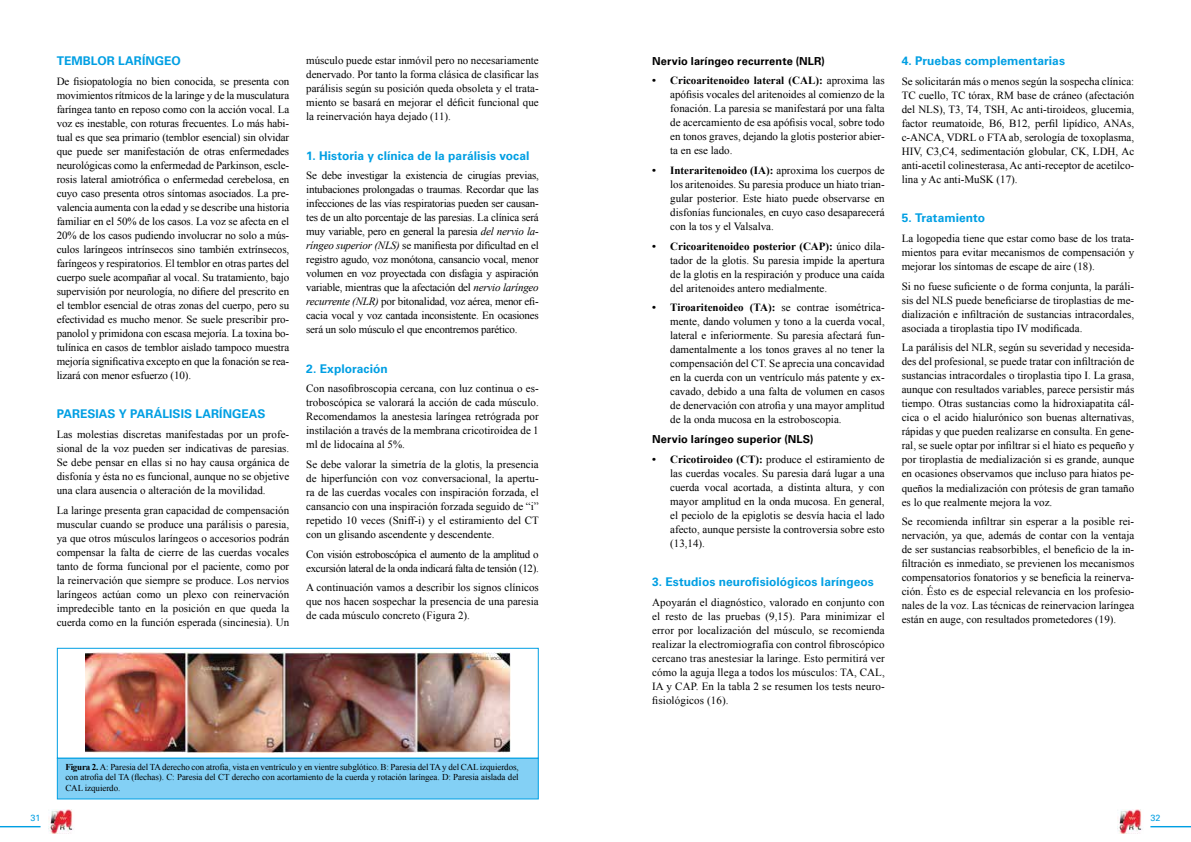
<style>
.page{position:relative;width:1191px;height:842px;background:#fff}
.page>*{position:absolute;margin:0;border:0;box-sizing:border-box;transform-origin:0 0}
.t1{font:700 12px "Univers LT Std";letter-spacing:.005em;color:#009fe3}
.t2{font:11px/14px "Times New Roman";color:#000;text-align:justify}
.t3{font:11px/14px "Times New Roman";letter-spacing:-.03em;color:#000}
.t4{font:700 11px "Univers LT Std";letter-spacing:.01em;color:#000}
.t5{font:9px/10.8px "Times New Roman";letter-spacing:-.01em;color:#000;text-align:justify}
.t6{font:9px "Univers LT Std";color:#009fe3}
.s1{font-style:italic}
.s2{font-weight:700}
</style>
<div class="page">
<hr style="left:1150px;top:826px;width:41px;height:1px;background:#009fe3">
<hr style="left:0;top:826px;width:41px;height:1px;background:#009fe3">
<img style="left:49px;top:810px;width:24px;height:24px">
<img style="left:1118px;top:810px;width:24px;height:24px">
<img style="left:85px;top:653px;width:425px;height:100px">
<div style="left:57px;top:648px;width:482px;height:111px;border:1px solid #009fe3"></div>
<div style="left:57px;top:758px;width:482px;height:41px;background:#83d0f5;border:1px solid #009fe3"></div>
<p class="t1" style="left:57px;top:54px;width:125px">TEMBLOR LARÍNGEO</p>
<p class="t2" style="left:57px;top:74px;width:234px">De fisiopatología no bien conocida, se presenta con movimientos rítmicos de la laringe y de la musculatura faríngea tanto en reposo como con la acción vocal. La voz es inestable, con roturas frecuentes. Lo más habi&shy;tual es que sea primario (temblor esencial) sin olvidar que puede ser manifestación de otras enfermedades neurológicas como la enfermedad de Parkinson, escle&shy;rosis lateral amiotrófica o enfermedad cerebelosa, en cuyo caso presenta otros síntomas asociados. La pre&shy;valencia aumenta con la edad y se describe una historia familiar en el 50% de los casos. La voz se afecta en el 20% de los casos pudiendo involucrar no solo a mús&shy;culos laríngeos intrínsecos sino también extrínsecos, faríngeos y respiratorios. El temblor en otras partes del cuerpo suele acompañar al vocal. Su tratamiento, bajo supervisión por neurología, no difiere del prescrito en el temblor esencial de otras zonas del cuerpo, pero su efectividad es mucho menor. Se suele prescribir pro&shy;panolol y primidona con escasa mejoría. La toxina bo&shy;tulínica en casos de temblor aislado tampoco muestra mejoría significativa excepto en que la fonación se rea&shy;lizará con menor esfuerzo (10).</p>
<p class="t1" style="left:57px;top:407px;width:210px">PARESIAS Y PARÁLISIS LARÍNGEAS</p>
<p class="t2" style="left:57px;top:427px;width:234px">Las molestias discretas manifestadas por un profe&shy;sional de la voz pueden ser indicativas de paresias.<br>Se debe pensar en ellas si no hay causa orgánica de disfonía y ésta no es funcional, aunque no se objetive una clara ausencia o alteración de la movilidad.</p>
<p class="t2" style="left:57px;top:503px;width:234px">La laringe presenta gran capacidad de compensación muscular cuando se produce una parálisis o paresia, ya que otros músculos laríngeos o accesorios podrán compensar la falta de cierre de las cuerdas vocales tanto de forma funcional por el paciente, como por la reinervación que siempre se produce. Los nervios laríngeos actúan como un plexo con reinervación impredecible tanto en la posición en que queda la cuerda como en la función esperada (sincinesia). Un</p>
<p class="t2" style="left:306px;top:54px;width:234px">músculo puede estar inmóvil pero no necesariamente denervado. Por tanto la forma clásica de clasificar las parálisis según su posición queda obsoleta y el trata&shy;miento se basará en mejorar el déficit funcional que la reinervación haya dejado (11).</p>
<p class="t1" style="left:306px;top:148px;width:225px">1. Historia y clínica de la parálisis vocal</p>
<p class="t2" style="left:306px;top:168px;width:234px">Se debe investigar la existencia de cirugías previas, intubaciones prolongadas o traumas. Recordar que las infecciones de las vías respiratorias pueden ser causan&shy;tes de un alto porcentaje de las paresias. La clínica será muy variable, pero en general la paresia <span class="s1">del nervio la&shy;ríngeo superior (NLS)</span> se manifiesta por dificultad en el registro agudo, voz monótona, cansancio vocal, menor volumen en voz proyectada con disfagia y aspiración variable, mientras que la afectación del <span class="s1">nervio laríngeo recurrente (NLR)</span> por bitonalidad, voz aérea, menor efi&shy;cacia vocal y voz cantada inconsistente. En ocasiones será un solo músculo el que encontremos parético.</p>
<p class="t1" style="left:306px;top:361px;width:83px">2. Exploración</p>
<p class="t2" style="left:306px;top:381px;width:234px">Con nasofibroscopia cercana, con luz continua o es&shy;troboscópica se valorará la acción de cada músculo.<br>Recomendamos la anestesia laríngea retrógrada por instilación a través de la membrana cricotiroidea de 1 ml de lidocaína al 5%.</p>
<p class="t2" style="left:306px;top:457px;width:234px">Se debe valorar la simetría de la glotis, la presencia de hiperfunción con voz conversacional, la apertu&shy;ra de las cuerdas vocales con inspiración forzada, el cansancio con una inspiración forzada seguido de “i” repetido 10 veces (Sniff-i) y el estiramiento del CT con un glisando ascendente y descendente.</p>
<p class="t3" style="left:306px;top:547px;width:234px">Con visión estroboscópica el aumento de la amplitud o excursión lateral de la onda indicará falta de tensión (12).</p>
<p class="t2" style="left:306px;top:581px;width:234px">A continuación vamos a describir los signos clínicos que nos hacen sospechar la presencia de una paresia de cada músculo concreto (Figura 2).</p>
<p class="t5" style="left:65px;top:761px;width:455px"><span class="s2">Figura 2.</span> A: Paresia del TA derecho con atrofia, vista en ventrículo y en vientre subglótico. B: Paresia del TA y del CAL izquierdos, con atrofia del TA (flechas). C: Paresia del CT derecho con acortamiento de la cuerda y rotación laríngea. D: Paresia aislada del CAL izquierdo.</p>
<p class="t4" style="left:652px;top:54px;width:174px">Nervio laríngeo recurrente (NLR)</p>
<p class="t2" style="left:670px;top:73px;width:216px;text-indent:-18px"><span class="s2">• Cricoaritenoideo lateral (CAL):</span> aproxima las apófisis vocales del aritenoides al comienzo de la fonación. La paresia se manifestará por una falta de acercamiento de esa apófisis vocal, sobre todo en tonos graves, dejando la glotis posterior abier&shy;ta en ese lado.</p>
<p class="t2" style="left:670px;top:163px;width:216px;text-indent:-18px"><span class="s2">• Interaritenoideo (IA):</span> aproxima los cuerpos de los aritenoides. Su paresia produce un hiato trian&shy;gular posterior. Este hiato puede observarse en disfonías funcionales, en cuyo caso desaparecerá con la tos y el Valsalva.</p>
<p class="t2" style="left:670px;top:239px;width:216px;text-indent:-18px"><span class="s2">• Cricoaritenoideo posterior (CAP):</span> único dila&shy;tador de la glotis. Su paresia impide la apertura de la glotis en la respiración y produce una caída del aritenoides antero medialmente.</p>
<p class="t2" style="left:670px;top:301px;width:216px;text-indent:-18px"><span class="s2">• Tiroaritenoideo (TA):</span> se contrae isométrica&shy;mente, dando volumen y tono a la cuerda vocal, lateral e inferiormente. Su paresia afectará fun&shy;damentalmente a los tonos graves al no tener la compensación del CT. Se aprecia una concavidad en la cuerda con un ventrículo más patente y ex&shy;cavado, debido a una falta de volumen en casos de denervación con atrofia y una mayor amplitud de la onda mucosa en la estroboscopia.</p>
<p class="t4" style="left:652px;top:433px;width:163px">Nervio laríngeo superior (NLS)</p>
<p class="t2" style="left:670px;top:452px;width:216px;text-indent:-18px"><span class="s2">• Cricotiroideo (CT):</span> produce el estiramiento de las cuerdas vocales. Su paresia dará lugar a una cuerda vocal acortada, a distinta altura, y con mayor amplitud en la onda mucosa. En general, el peciolo de la epiglotis se desvía hacia el lado afecto, aunque persiste la controversia sobre esto (13,14).</p>
<p class="t1" style="left:652px;top:575px;width:223px">3. Estudios neurofisiológicos laríngeos</p>
<p class="t2" style="left:652px;top:595px;width:234px">Apoyarán el diagnóstico, valorado en conjunto con el resto de las pruebas (9,15). Para minimizar el error por localización del músculo, se recomienda realizar la electromiografía con control fibroscópico cercano tras anestesiar la laringe. Esto permitirá ver cómo la aguja llega a todos los músculos: TA, CAL, IA y CAP. En la tabla 2 se resumen los tests neuro&shy;fisiológicos (16).</p>
<p class="t1" style="left:901px;top:54px;width:165px">4. Pruebas complementarias</p>
<p class="t2" style="left:901px;top:74px;width:234px">Se solicitarán más o menos según la sospecha clínica:<br>TC cuello, TC tórax, RM base de cráneo (afectación del NLS), T3, T4, TSH, Ac anti-tiroideos, glucemia, factor reumatoide, B6, B12, perfil lipídico, ANAs, c-ANCA, VDRL o FTA ab, serología de toxoplasma, HIV, C3,C4, sedimentación globular, CK, LDH, Ac anti-acetil colinesterasa, Ac anti-receptor de acetilco&shy;lina y Ac anti-MuSK (17).</p>
<p class="t1" style="left:901px;top:211px;width:85px">5. Tratamiento</p>
<p class="t2" style="left:901px;top:231px;width:234px">La logopedia tiene que estar como base de los trata&shy;mientos para evitar mecanismos de compensación y mejorar los síntomas de escape de aire (18).</p>
<p class="t2" style="left:901px;top:279px;width:234px">Si no fuese suficiente o de forma conjunta, la paráli&shy;sis del NLS puede beneficiarse de tiroplastias de me&shy;dialización e infiltración de sustancias intracordales, asociada a tiroplastia tipo IV modificada.</p>
<p class="t2" style="left:901px;top:341px;width:234px">La parálisis del NLR, según su severidad y necesida&shy;des del profesional, se puede tratar con infiltración de sustancias intracordales o tiroplastia tipo I. La grasa, aunque con resultados variables, parece persistir más tiempo. Otras sustancias como la hidroxiapatita cál&shy;cica o el acido hialurónico son buenas alternativas, rápidas y que pueden realizarse en consulta. En gene&shy;ral, se suele optar por infiltrar si el hiato es pequeño y por tiroplastia de medialización si es grande, aunque en ocasiones observamos que incluso para hiatos pe&shy;queños la medialización con prótesis de gran tamaño es lo que realmente mejora la voz.</p>
<p class="t2" style="left:901px;top:514px;width:234px">Se recomienda infiltrar sin esperar a la posible rei&shy;nervación, ya que, además de contar con la ventaja de ser sustancias reabsorbibles, el beneficio de la in&shy;filtración es inmediato, se previenen los mecanismos compensatorios fonatorios y se beneficia la reinerva&shy;ción. Ésto es de especial relevancia en los profesio&shy;nales de la voz. Las técnicas de reinervacion laríngea están en auge, con resultados prometedores (19).</p>
<p class="t6" style="left:31px;top:813px;width:11px">31</p>
<p class="t6" style="left:1150px;top:813px;width:12px">32</p>
</div>
